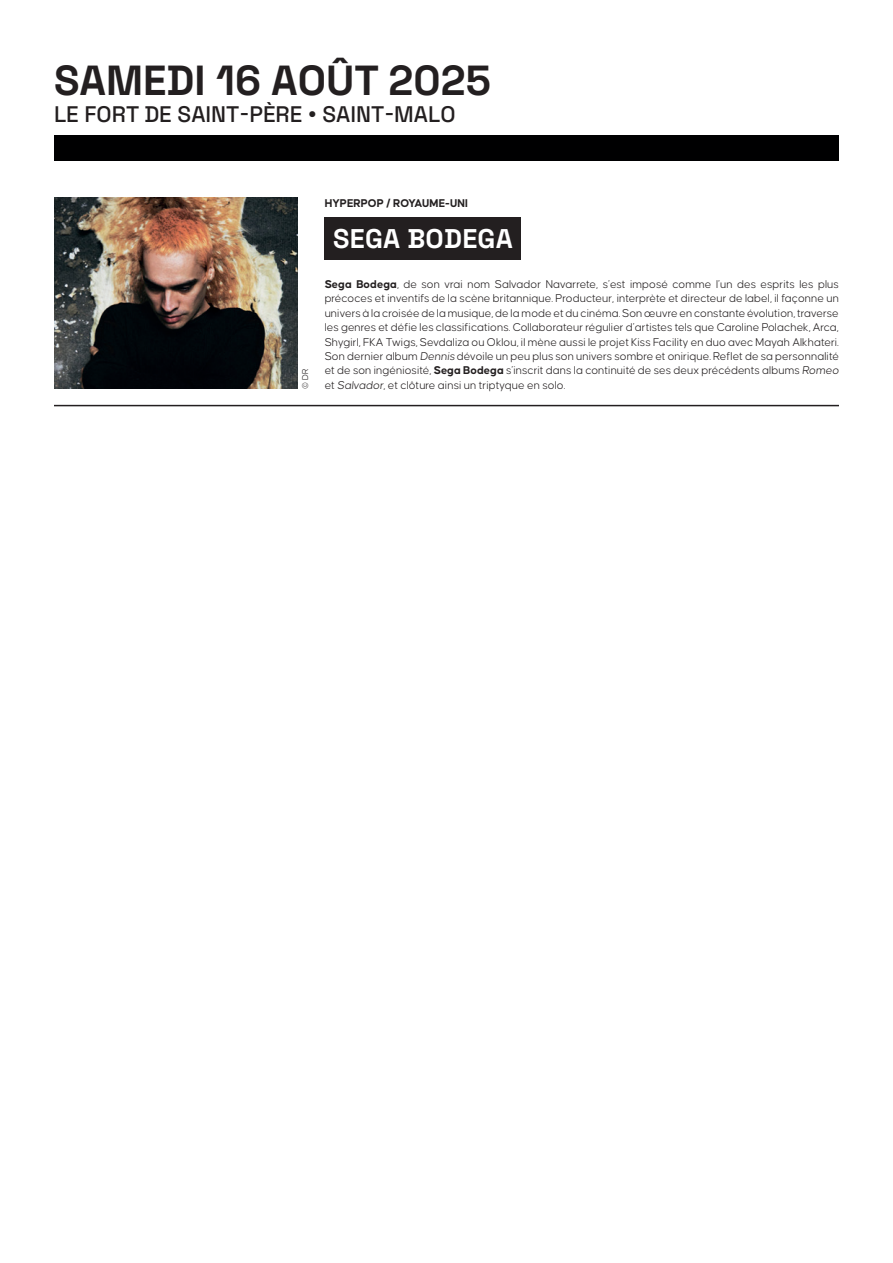
<style>
.page{position:relative;width:893px;height:1263px;background:#fff}
.page>*{position:absolute;margin:0;border:0;box-sizing:border-box;transform-origin:0 0}
.t1{font:300 42px "Space Grotesk";color:#231f20}
.t2{font:300 27px "Space Grotesk";letter-spacing:.01em;color:#fff}
.t3{font:300 22.5px "Space Grotesk";color:#231f20}
.t4{font:300 12px/14.4px "Causten";color:#231f20;text-align:justify}
.t5{font:700 12px "Causten";color:#231f20}
.t6{font:300 9px "Causten";color:#231f20}
.s1{font-weight:700}
.s2{font-style:italic}
</style>
<div class="page">
<div style="left:54px;top:135px;width:785px;height:25px;background:#000001"></div>
<hr style="left:54px;top:405px;width:785px;height:1px;background:#231f20">
<div style="left:325px;top:217px;width:196px;height:42px;background:#231f20"></div>
<img style="left:54px;top:198px;width:244px;height:191px">
<h1 class="t1" style="left:54px;top:50px;width:438px">SAMEDI 16 AOÛT 2025</h1>
<h3 class="t3" style="left:54px;top:98px;width:403px">LE FORT DE SAINT-PÈRE • SAINT-MALO</h3>
<p class="t5" style="left:325px;top:196px;width:145px">HYPERPOP / ROYAUME-UNI</p>
<h2 class="t2" style="left:333px;top:218px;width:181px">SEGA BODEGA</h2>
<p class="t4" style="left:325px;top:277px;width:516px"><span class="s1">Sega Bodega</span>, de son vrai nom Salvador Navarrete, s’est imposé comme l’un des esprits les plus précoces et inventifs de la scène britannique. Producteur, interprète et directeur de label, il façonne un univers à la croisée de la musique, de la mode et du cinéma. Son œuvre en constante évolution, traverse les genres et défie les classifications. Collaborateur régulier d’artistes tels que Caroline Polachek, Arca, Shygirl, FKA Twigs, Sevdaliza ou Oklou, il mène aussi le projet Kiss Facility en duo avec Mayah Alkhateri.<br>Son dernier album <span class="s2">Dennis</span> dévoile un peu plus son univers sombre et onirique. Reflet de sa personnalité et de son ingéniosité, <span class="s1">Sega Bodega</span> s’inscrit dans la continuité de ses deux précédents albums <span class="s2">Romeo</span></p>
<p class="t6" style="left:301px;top:389px;width:22px;rotate:-90deg">© DR</p>
<p class="t4" style="left:325px;top:378px;width:242px">et <span class="s2">Salvador</span>, et clôture ainsi un triptyque en solo.</p>
</div>
